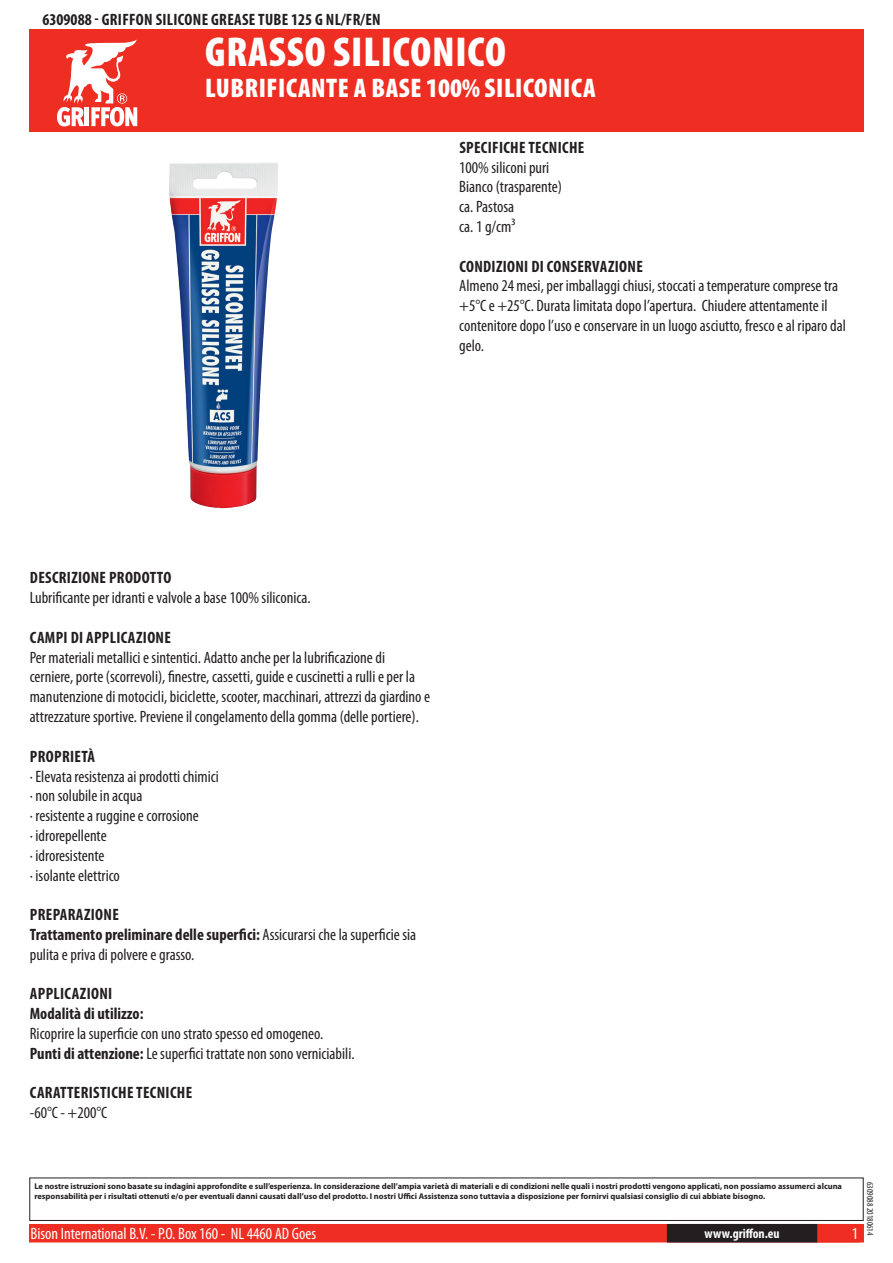
<style>
.page{position:relative;width:893px;height:1263px;background:#fff}
.page>*{position:absolute;margin:0;border:0;box-sizing:border-box;transform-origin:0 0}
.t1{font:900 condensed 42px "Myriad Pro";letter-spacing:.02em;color:#fff}
.t2{font:900 condensed 27px "Myriad Pro";letter-spacing:.02em;color:#fff}
.t3{font:condensed 16.5px/19.8px "Myriad Pro";color:#231f20}
.t4{font:700 condensed 16.5px/19.8px "Myriad Pro";letter-spacing:.02em;color:#231f20}
.t5{font:condensed 16.5px "Myriad Pro";color:#fff}
.t6{font:700 condensed 13.5px "Myriad Pro";color:#fff}
.t7{font:condensed 9px "Myriad Pro";color:#231f20}
.t8{font:700 8.4px/10.1px "Myriad Pro";color:#231f20}
.s1{font-weight:700}
</style>
<div class="page">
<div style="left:30px;top:1225px;width:833px;height:17px;background:#ee2e22"></div>
<div style="left:29px;top:1224px;width:835px;height:18px;border:2px solid #ee2e22"></div>
<div style="left:816px;top:1224px;width:44px;height:18px;border:2px solid #ee2e22"></div>
<div style="left:668px;top:1225px;width:148px;height:17px;background:#231f20"></div>
<div style="left:667px;top:1224px;width:150px;height:18px;border:2px solid #231f20"></div>
<div style="left:29px;top:1177px;width:835px;height:44px;border:1px solid #231f20"></div>
<div style="left:30px;top:30px;width:834px;height:102px;background:#ee2e22"></div>
<svg style="left:57px;top:39px;width:80px;height:87px"></svg>
<img style="left:169px;top:163px;width:109px;height:345px">
<p class="t4" style="left:43px;top:9px;width:331px">6309088 - GRIFFON SILICONE GREASE TUBE 125 G NL/FR/EN</p>
<h1 class="t1" style="left:205px;top:25px;width:302px">GRASSO SILICONICO</h1>
<h2 class="t2" style="left:205px;top:70px;width:392px">LUBRIFICANTE A BASE 100% SILICONICA</h2>
<p class="t4" style="left:459px;top:137px;width:126px">SPECIFICHE TECNICHE</p>
<p class="t3" style="left:459px;top:157px;width:104px">100% siliconi puri<br>Bianco (trasparente) ca. Pastosa<br>ca. 1 g/cm³</p>
<p class="t4" style="left:459px;top:256px;width:185px">CONDIZIONI DI CONSERVAZIONE</p>
<p class="t3" style="left:459px;top:276px;width:388px">Almeno 24 mesi, per imballaggi chiusi, stoccati a temperature comprese tra +5°C e +25°C. Durata limitata dopo l’apertura. Chiudere attentamente il contenitore dopo l’uso e conservare in un luogo asciutto, fresco e al riparo dal gelo.</p>
<p class="t4" style="left:30px;top:568px;width:143px">DESCRIZIONE PRODOTTO</p>
<p class="t3" style="left:30px;top:588px;width:283px">Lubrificante per idranti e valvole a base 100% siliconica.</p>
<p class="t4" style="left:30px;top:627px;width:143px">CAMPI DI APPLICAZIONE</p>
<p class="t3" style="left:30px;top:647px;width:402px">Per materiali metallici e sintentici. Adatto anche per la lubrificazione di cerniere, porte (scorrevoli), finestre, cassetti, guide e cuscinetti a rulli e per la manutenzione di motocicli, biciclette, scooter, macchinari, attrezzi da giardino e attrezzature sportive. Previene il congelamento della gomma (delle portiere).</p>
<p class="t4" style="left:30px;top:746px;width:67px">PROPRIETÀ</p>
<p class="t3" style="left:30px;top:766px;width:191px">· Elevata resistenza ai prodotti chimici · non solubile in acqua<br>· resistente a ruggine e corrosione<br>· idrorepellente<br>· idroresistente<br>· isolante elettrico</p>
<p class="t3" style="left:30px;top:904px;width:388px"><span class="s1">PREPARAZIONE<br>TRATTAMENTO PRELIMINARE DELLE SUPERFICI:</span> Assicurarsi che la superficie sia pulita e priva di polvere e grasso.</p>
<p class="t4" style="left:30px;top:983px;width:115px">APPLICAZIONI<br>MODALITÀ DI UTILIZZO:</p>
<p class="t3" style="left:30px;top:1023px;width:326px">Ricoprire la superficie con uno strato spesso ed omogeneo.<br><span class="s1">PUNTI DI ATTENZIONE:</span> Le superfici trattate non sono verniciabili.</p>
<p class="t4" style="left:30px;top:1082px;width:164px">CARATTERISTICHE TECNICHE</p>
<p class="t3" style="left:30px;top:1102px;width:79px">-60°C - +200°C</p>
<p class="t8" style="left:34px;top:1181px;width:809px">Le nostre istruzioni sono basate su indagini approfondite e sull’esperienza. In considerazione dell’ampia varietà di materiali e di condizioni nelle quali i nostri prodotti vengono applicati, non possiamo assumerci alcuna responsabilità per i risultati ottenuti e/o per eventuali danni causati dall’uso del prodotto. I nostri Uffici Assistenza sono tuttavia a disposizione per fornirvi qualsiasi consiglio di cui abbiate bisogno.</p>
<p class="t5" style="left:31px;top:1224px;width:287px">Bison International B.V. - P.O. Box 160 - NL 4460 AD Goes</p>
<p class="t6" style="left:704px;top:1225px;width:77px">WWW.GRIFFON.EU</p>
<p class="t5" style="left:852px;top:1224px;width:8px">1</p>
<p class="t7" style="left:875px;top:1182px;width:55px;rotate:90deg">6309088 20180614</p>
</div>
